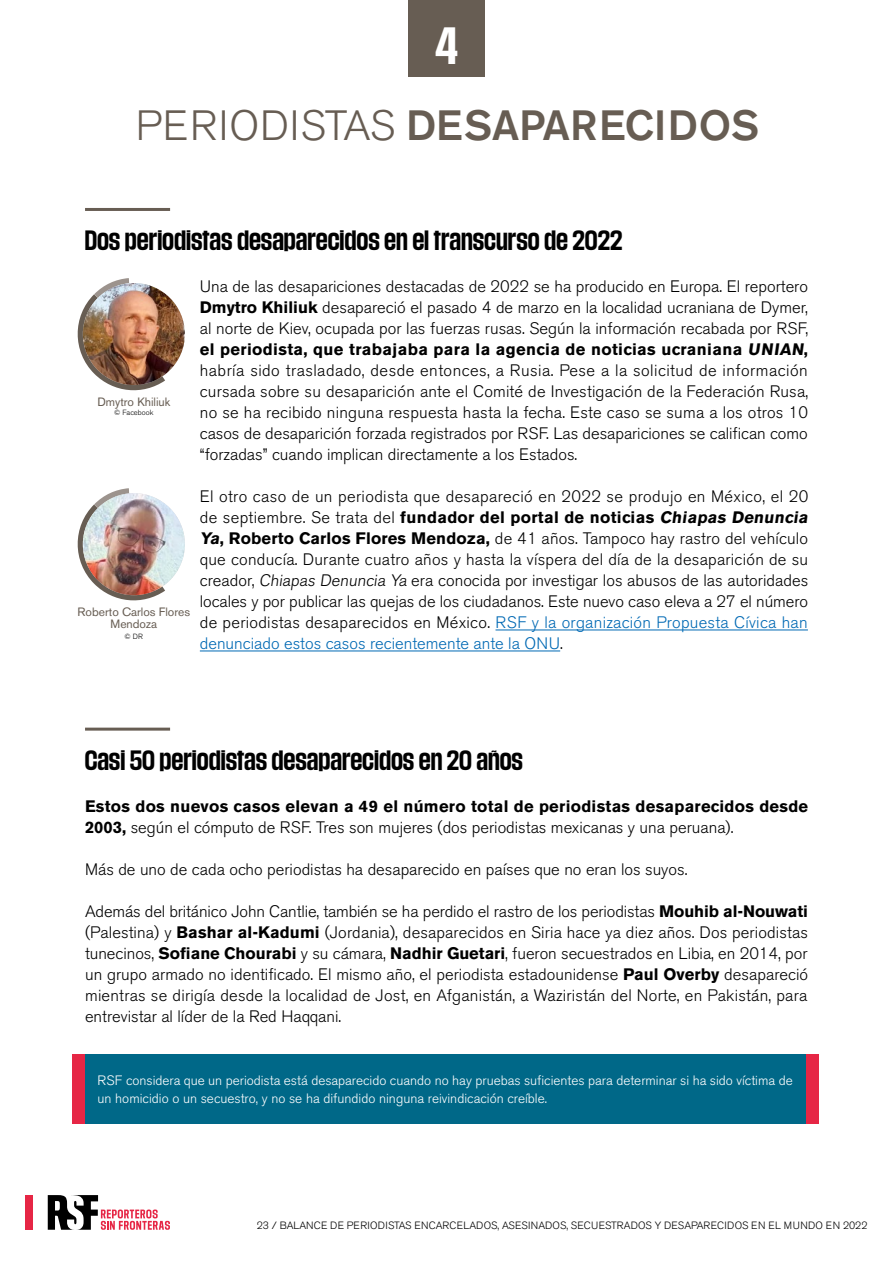
<style>
.page{position:relative;width:893px;height:1263px;background:#fff}
.page>*{position:absolute;margin:0;border:0;box-sizing:border-box;transform-origin:0 0}
.t1{font:700 semi-condensed 45px "Media Sans";color:#fff}
.t2{font:500 42px "Akzidenz Grotesk BE";color:#675d53}
.t3{font:700 semi-condensed 24px "Media Sans";letter-spacing:.025em;color:#000}
.t4{font:300 16.5px/21px "Akzidenz Grotesk BE";color:#000;text-align:justify}
.t5{font:700 16.5px/21px "Akzidenz Grotesk BE";letter-spacing:.015em;color:#000}
.t6{font:300 13.5px/18px "Akzidenz Grotesk BE";color:#fff}
.t7{font:12px/12px "Akzidenz Grotesk BE";color:#675d53;text-align:center}
.t8{font:300 10.5px "Akzidenz Grotesk BE";letter-spacing:.02em;color:#000}
.t9{font:300 7.5px "Akzidenz Grotesk BE";color:#000}
.s1{font-weight:300}
.s2{font-weight:700}
.s3{color:#0069b4}
</style>
<div class="page">
<div style="left:26px;top:1195px;width:7px;height:35px;background:#e62645"></div>
<svg style="left:48px;top:1195px;width:122px;height:35px"></svg>
<div style="left:408px;top:0;width:77px;height:77px;background:#675d53"></div>
<hr style="left:495px;top:629px;width:313px;height:1px;background:#0069b4">
<hr style="left:200px;top:650px;width:360px;height:1px;background:#0069b4">
<hr style="left:85px;top:208px;width:85px;height:3px;background:#675d53">
<hr style="left:85px;top:728px;width:85px;height:3px;background:#675d53">
<svg style="left:77px;top:278px;width:108px;height:113px"></svg>
<img style="left:83px;top:283px;width:102px;height:102px;border-radius:51px">
<svg style="left:77px;top:488px;width:108px;height:113px"></svg>
<img style="left:83px;top:493px;width:102px;height:102px;border-radius:51px">
<div style="left:85px;top:1054px;width:721px;height:70px;background:#006888"></div>
<div style="left:72px;top:1054px;width:13px;height:70px;background:#e62645"></div>
<div style="left:806px;top:1054px;width:13px;height:70px;background:#e62645"></div>
<h1 class="t1" style="left:435px;top:19px;width:24px">4</h1>
<h2 class="t2" style="left:136px;top:99px;width:625px"><span class="s1">PERIODISTAS</span> DESAPARECIDOS</h2>
<h3 class="t3" style="left:85px;top:227px;width:539px">Dos periodistas desaparecidos en el transcurso de 2022</h3>
<p class="t4" style="left:200px;top:276px;width:610px">Una de las desapariciones destacadas de 2022 se ha producido en Europa. El reportero <span class="s2">Dmytro Khiliuk</span> desapareció el pasado 4 de marzo en la localidad ucraniana de Dymer, al norte de Kiev, ocupada por las fuerzas rusas. Según la información recabada por RSF,</p>
<p class="t5" style="left:200px;top:339px;width:610px">el periodista, que trabajaba para la agencia de noticias ucraniana UNIAN,</p>
<p class="t4" style="left:200px;top:360px;width:610px">habría sido trasladado, desde entonces, a Rusia. Pese a la solicitud de información cursada sobre su desaparición ante el Comité de Investigación de la Federación Rusa, no se ha recibido ninguna respuesta hasta la fecha. Este caso se suma a los otros 10 casos de desaparición forzada registrados por RSF. Las desapariciones se califican como “forzadas” cuando implican directamente a los Estados.</p>
<p class="t4" style="left:200px;top:486px;width:612px;text-align:left">El otro caso de un periodista que desapareció en 2022 se produjo en México, el 20 de septiembre. Se trata del <span class="s2">fundador del portal de noticias Chiapas Denuncia Ya, Roberto Carlos Flores Mendoza,</span> de 41 años. Tampoco hay rastro del vehículo que conducía. Durante cuatro años y hasta la víspera del día de la desaparición de su creador, Chiapas Denuncia Ya era conocida por investigar los abusos de las autoridades locales y por publicar las quejas de los ciudadanos. Este nuevo caso eleva a 27 el número de periodistas desaparecidos en México. <span class="s3">RSF y la organización Propuesta Cívica han denunciado estos casos recientemente ante la ONU</span>.</p>
<p class="t7" style="left:97px;top:396px;width:74px">Dmytro Khiliuk</p>
<p class="t9" style="left:114px;top:408px;width:41px">© Facebook</p>
<p class="t7" style="left:78px;top:606px;width:114px">Roberto Carlos Flores<br>Mendoza</p>
<p class="t9" style="left:125px;top:632px;width:20px">© DR</p>
<h3 class="t3" style="left:85px;top:746px;width:439px">Casi 50 periodistas desaparecidos en 20 años</h3>
<p class="t5" style="left:85px;top:796px;width:725px">Estos dos nuevos casos elevan a 49 el número total de periodistas desaparecidos desde<br>2003, <span class="s1">según el cómputo de RSF. Tres son mujeres (dos periodistas mexicanas y una peruana).</span></p>
<p class="t4" style="left:85px;top:859px;width:604px">Más de uno de cada ocho periodistas ha desaparecido en países que no eran los suyos.</p>
<p class="t4" style="left:85px;top:901px;width:725px">Además del británico John Cantlie, también se ha perdido el rastro de los periodistas <span class="s2">Mouhib al-Nouwati </span>(Palestina) y <span class="s2">Bashar al-Kadumi</span> (Jordania), desaparecidos en Siria hace ya diez años. Dos periodistas tunecinos, <span class="s2">Sofiane Chourabi</span> y su cámara, <span class="s2">Nadhir Guetari</span>, fueron secuestrados en Libia, en 2014, por un grupo armado no identificado. El mismo año, el periodista estadounidense <span class="s2">Paul Overby</span> desapareció mientras se dirigía desde la localidad de Jost, en Afganistán, a Waziristán del Norte, en Pakistán, para entrevistar al líder de la Red Haqqani.</p>
<p class="t6" style="left:98px;top:1072px;width:697px">RSF considera que un periodista está desaparecido cuando no hay pruebas suficientes para determinar si ha sido víctima de un homicidio o un secuestro, y no se ha difundido ninguna reivindicación creíble.</p>
<p class="t8" style="left:257px;top:1220px;width:612px">23 / BALANCE DE PERIODISTAS ENCARCELADOS, ASESINADOS, SECUESTRADOS Y DESAPARECIDOS EN EL MUNDO EN 2022</p>
</div>
